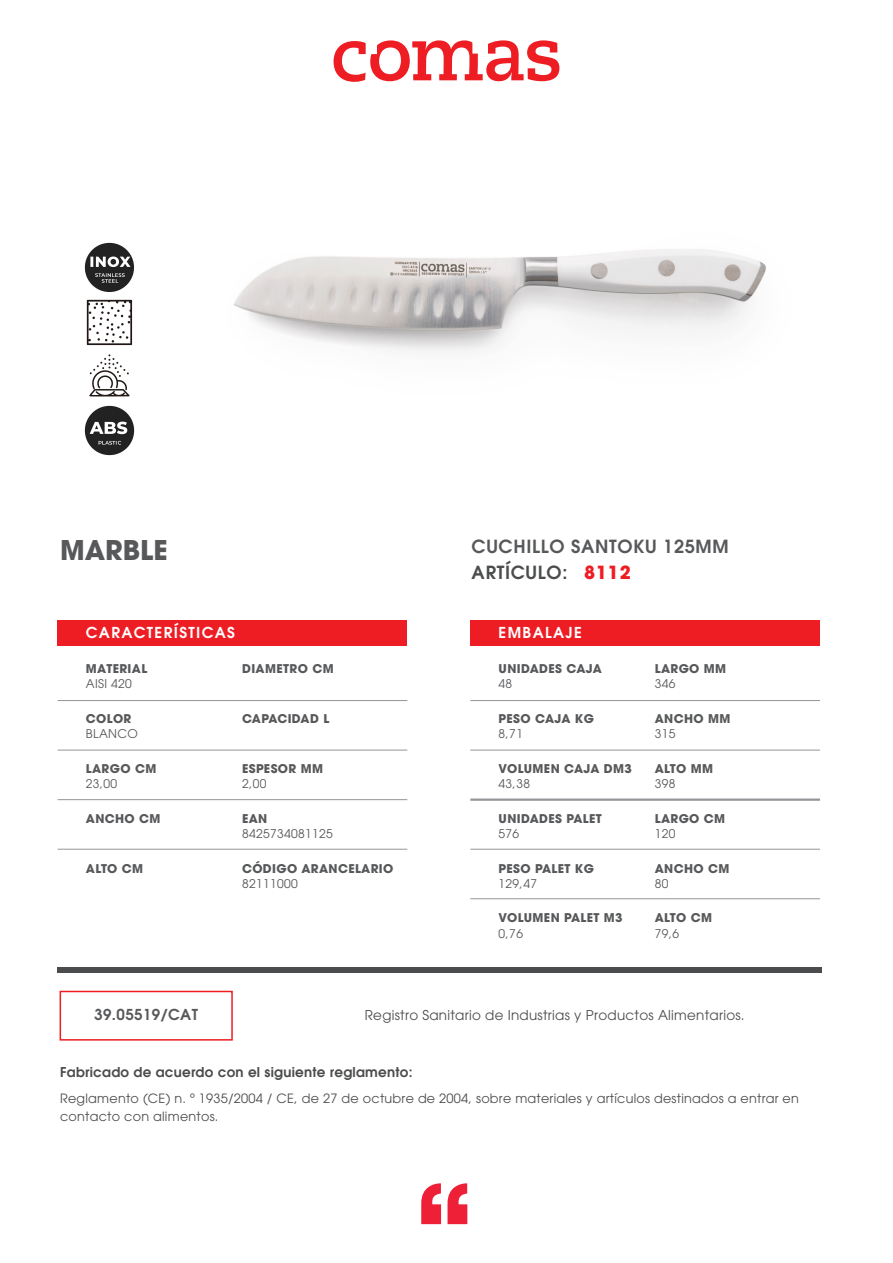
<style>
.page{position:relative;width:893px;height:1263px;background:#fff}
.page>*{position:absolute;margin:0;border:0;box-sizing:border-box;transform-origin:0 0}
.t1{font:700 27px "Avant Garde";color:#57585a}
.t2{font:600 18px/25.7px "Avant Garde";letter-spacing:.04em;color:#57585a}
.t3{font:600 15px "Avant Garde";letter-spacing:.09em;color:#fff}
.t4{font:600 15px "Avant Garde";letter-spacing:.03em;color:#57585a}
.t5{font:13.5px "Avant Garde";letter-spacing:.02em;color:#4b4c4d}
.t6{font:600 13.5px "Avant Garde";letter-spacing:.02em;color:#4b4c4d}
.t7{font:12.75px/18px "Avant Garde";letter-spacing:.02em;color:#4b4c4d}
.t8{font:700 12px "Avant Garde";letter-spacing:.03em;color:#57585a}
.t9{font:12px "Avant Garde";letter-spacing:.03em;color:#57585a}
.t10{font:700 12px "Avant Garde";letter-spacing:.01em;color:#57585a}
.s1{color:#4b4c4d}
.s2{font-weight:700;color:#ee1d23}
</style>
<div class="page">
<svg style="left:421px;top:1183px;width:20px;height:41px"></svg>
<svg style="left:448px;top:1183px;width:19px;height:41px"></svg>
<svg style="left:334px;top:40px;width:225px;height:42px"></svg>
<div style="left:58px;top:620px;width:349px;height:25px;background:#ee1d23"></div>
<div style="left:58px;top:967px;width:764px;height:6px;background:#4b4c4d"></div>
<hr style="left:58px;top:700px;width:349px;height:1px;background:#939598">
<hr style="left:58px;top:750px;width:349px;height:1px;background:#939598">
<hr style="left:58px;top:799px;width:349px;height:1px;background:#939598">
<hr style="left:58px;top:849px;width:349px;height:1px;background:#939598">
<div style="left:470px;top:620px;width:350px;height:25px;background:#ee1d23"></div>
<hr style="left:470px;top:700px;width:350px;height:1px;background:#939598">
<hr style="left:470px;top:750px;width:350px;height:1px;background:#939598">
<hr style="left:470px;top:798px;width:350px;height:3px;background:#939598">
<hr style="left:470px;top:849px;width:350px;height:1px;background:#939598">
<hr style="left:470px;top:898px;width:350px;height:1px;background:#939598">
<div style="left:60px;top:991px;width:173px;height:49px;border:2px solid #ee1d23"></div>
<img style="left:84px;top:242px;width:51px;height:214px">
<img style="left:233px;top:249px;width:533px;height:103px">
<h1 class="t1" style="left:60px;top:532px;width:109px">MARBLE</h1>
<h2 class="t2" style="left:472px;top:533px;width:259px">CUCHILLO SANTOKU 125MM<br><span class="s1">ARTÍCULO:</span> <span class="s2">8112</span></h2>
<p class="t3" style="left:86px;top:623px;width:151px">CARACTERÍSTICAS</p>
<p class="t8" style="left:86px;top:661px;width:63px">MATERIAL</p>
<p class="t9" style="left:86px;top:677px;width:48px">AISI 420</p>
<p class="t8" style="left:242px;top:661px;width:93px">DIAMETRO CM</p>
<p class="t8" style="left:86px;top:711px;width:47px">COLOR</p>
<p class="t9" style="left:86px;top:727px;width:54px">BLANCO</p>
<p class="t8" style="left:86px;top:761px;width:72px">LARGO CM</p>
<p class="t9" style="left:86px;top:777px;width:33px">23,00</p>
<p class="t8" style="left:86px;top:810px;width:76px">ANCHO CM</p>
<p class="t10" style="left:242px;top:711px;width:89px">CAPACIDAD L</p>
<p class="t8" style="left:242px;top:761px;width:83px">ESPESOR MM</p>
<p class="t9" style="left:242px;top:776px;width:26px">2,00</p>
<p class="t8" style="left:242px;top:810px;width:27px">EAN</p>
<p class="t9" style="left:242px;top:826px;width:92px">8425734081125</p>
<p class="t3" style="left:499px;top:623px;width:85px">EMBALAJE</p>
<p class="t8" style="left:499px;top:661px;width:105px">UNIDADES CAJA</p>
<p class="t9" style="left:499px;top:677px;width:15px">48</p>
<p class="t8" style="left:499px;top:711px;width:97px">PESO CAJA KG</p>
<p class="t9" style="left:499px;top:727px;width:26px">8,71</p>
<p class="t8" style="left:499px;top:761px;width:135px">VOLUMEN CAJA DM3</p>
<p class="t9" style="left:499px;top:777px;width:33px">43,38</p>
<p class="t8" style="left:499px;top:810px;width:105px">UNIDADES PALET</p>
<p class="t9" style="left:499px;top:826px;width:22px">576</p>
<p class="t8" style="left:655px;top:661px;width:73px">LARGO MM</p>
<p class="t9" style="left:655px;top:677px;width:22px">346</p>
<p class="t8" style="left:655px;top:711px;width:77px">ANCHO MM</p>
<p class="t9" style="left:655px;top:727px;width:22px">315</p>
<p class="t8" style="left:655px;top:761px;width:60px">ALTO MM</p>
<p class="t9" style="left:655px;top:777px;width:22px">398</p>
<p class="t8" style="left:655px;top:810px;width:72px">LARGO CM</p>
<p class="t9" style="left:655px;top:826px;width:22px">120</p>
<p class="t8" style="left:86px;top:860px;width:59px">ALTO CM</p>
<p class="t8" style="left:242px;top:860px;width:153px">CÓDIGO ARANCELARIO</p>
<p class="t9" style="left:242px;top:876px;width:57px">82111000</p>
<p class="t8" style="left:499px;top:860px;width:97px">PESO PALET KG</p>
<p class="t9" style="left:499px;top:876px;width:40px">129,47</p>
<p class="t8" style="left:499px;top:910px;width:126px">VOLUMEN PALET M3</p>
<p class="t9" style="left:499px;top:926px;width:26px">0,76</p>
<p class="t8" style="left:655px;top:860px;width:76px">ANCHO CM</p>
<p class="t9" style="left:655px;top:876px;width:15px">80</p>
<p class="t8" style="left:655px;top:910px;width:59px">ALTO CM</p>
<p class="t9" style="left:655px;top:926px;width:26px">79,6</p>
<p class="t4" style="left:94px;top:1005px;width:105px">39.05519/CAT</p>
<p class="t5" style="left:365px;top:1007px;width:381px">Registro Sanitario de Industrias y Productos Alimentarios.</p>
<p class="t6" style="left:60px;top:1063px;width:354px">Fabricado de acuerdo con el siguiente reglamento:</p>
<p class="t7" style="left:60px;top:1090px;width:740px">Reglamento (CE) n. º 1935/2004 / CE, de 27 de octubre de 2004, sobre materiales y artículos destinados a entrar en contacto con alimentos.</p>
</div>
